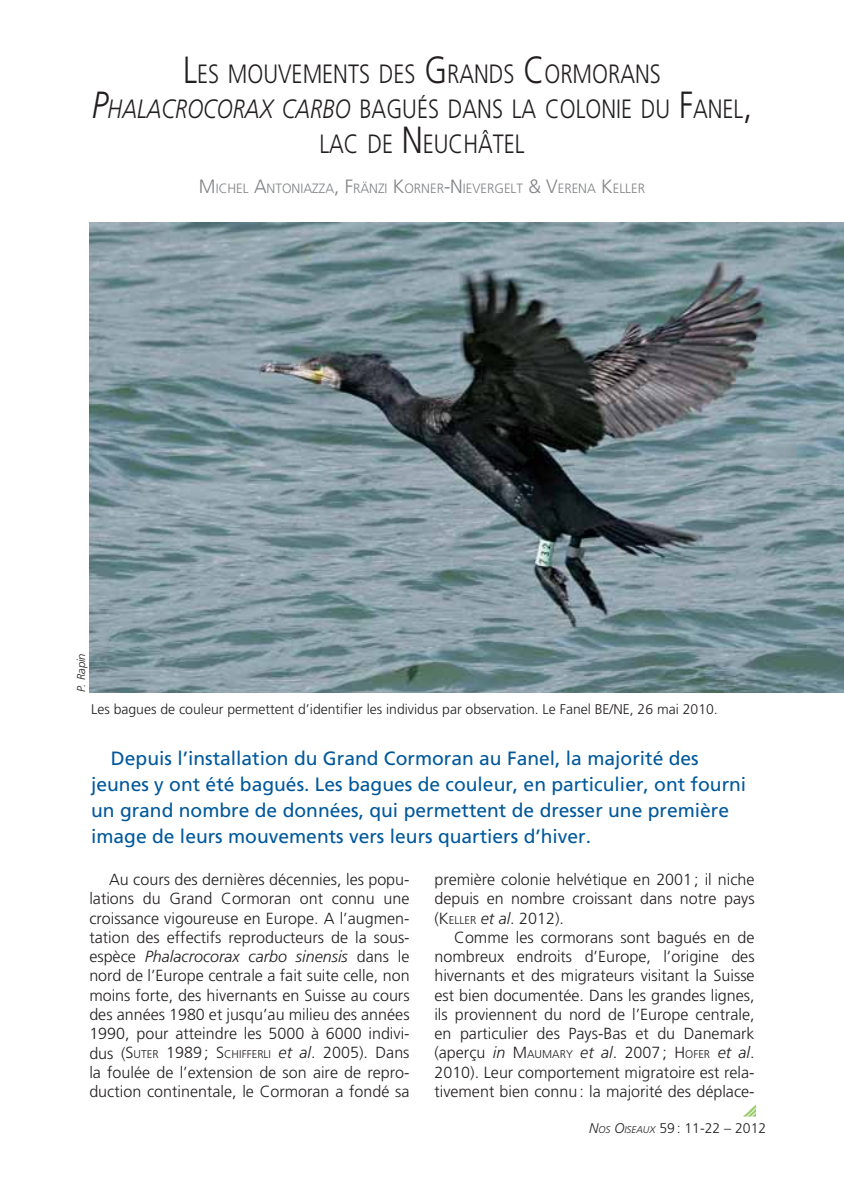
<style>
.page{position:relative;width:844px;height:1191px;background:#fff}
.page>*{position:absolute;margin:0;border:0;box-sizing:border-box;transform-origin:0 0}
.t1{font:300 26.43px/35px "Frutiger";color:#231f20;text-align:center;scale:.83 1}
.t2{font:19.25px/26.2px "Frutiger";color:#00589b}
.t3{font:300 16.1px/19.2px "Frutiger";color:#231f20;text-align:justify}
.t4{font:300 14px "Frutiger";color:#231f20}
.t5{font:300 14px "Frutiger";color:#231f20}
.t6{font:300 13.47px "Frutiger";color:#808285}
.t7{font:italic 300 11.38px "Frutiger";color:#231f20}
.s1{font-size:37.8px}
.s2{font-style:italic;font-size:37.8px}
.s3{font-style:italic}
.s4{font-size:19.25px}
.s5{font-style:inherit}
.s6{font-size:11.2px}
.s7{font-style:italic;font-size:9.8px}
</style>
<div class="page">
<svg style="left:743px;top:1105px;width:12px;height:11px"></svg>
<img style="left:89px;top:222px;width:754px;height:470px">
<h1 class="t1" style="left:92px;top:59px;width:796px"><span class="s1">L</span>ES MOUVEMENTS DES <span class="s1">G</span>RANDS <span class="s1">C</span>ORMORANS<br><span class="s2">P</span><span class="s3">HALACROCORAX CARBO</span> BAGUÉS DANS LA COLONIE DU <span class="s1">F</span>ANEL<span class="s1">,<br></span>LAC DE <span class="s1">N</span>EUCHÂTEL</h1>
<p class="t6" style="left:199px;top:183px;width:447px"><span class="s4">M</span>ICHEL <span class="s4">A</span>NTONIAZZA<span class="s4">, F</span>RÄNZI <span class="s4">K</span>ORNER<span class="s4">-N</span>IEVERGELT <span class="s4">&amp; V</span>ERENA <span class="s4">K</span>ELLER</p>
<p class="t7" style="left:77px;top:692px;width:41px;rotate:-90deg">P. Rapin</p>
<p class="t4" style="left:91px;top:704px;width:628px">Les bagues de couleur permettent d’identifier les individus par observation. Le Fanel BE/NE, 26 mai 2010.</p>
<p class="t2" style="left:91px;top:746px;width:656px;text-indent:20px">Depuis l’installation du Grand Cormoran au Fanel, la majorité des jeunes y ont été bagués. Les bagues de couleur, en particulier, ont fourni un grand nombre de données, qui permettent de dresser une première image de leurs mouvements vers leurs quartiers d’hiver.</p>
<p class="t3" style="left:89px;top:871px;width:322px;text-indent:20px">Au cours des dernières décennies, les popu&shy;lations du Grand Cormoran ont connu une croissance vigoureuse en Europe. A l’augmen&shy;tation des effectifs reproducteurs de la sous&shy;espèce <span class="s3">Phalacrocorax carbo sinensis</span> dans le nord de l’Europe centrale a fait suite celle, non moins forte, des hivernants en Suisse au cours des années 1980 et jusqu’au milieu des années 1990, pour atteindre les 5000 à 6000 indivi&shy;dus (<span class="s5">S</span><span class="s6">UTER</span> 1989 ; <span class="s5">S</span><span class="s6">CHIFFERLI</span> <span class="s3">et al</span>. 2005). Dans la foulée de l’extension de son aire de repro&shy;duction continentale, le Cormoran a fondé sa</p>
<p class="t3" style="left:434px;top:871px;width:321px">première colonie helvétique en 2001 ; il niche depuis en nombre croissant dans notre pays (<span class="s5">K</span><span class="s6">ELLER</span> <span class="s3">et al</span>. 2012).</p>
<p class="t3" style="left:434px;top:929px;width:321px;text-indent:20px">Comme les cormorans sont bagués en de nombreux endroits d’Europe, l’origine des hivernants et des migrateurs visitant la Suisse est bien documentée. Dans les grandes lignes, ils proviennent du nord de l’Europe centrale, en particulier des Pays-Bas et du Danemark (aperçu <span class="s3">in</span> <span class="s5">M</span><span class="s6">AUMARY</span> <span class="s3">et al</span>. 2007 ; <span class="s5">H</span><span class="s6">OFER</span> <span class="s3">et al</span>.<br>2010). Leur comportement migratoire est rela&shy;tivement bien connu : la majorité des déplace-</p>
<p class="t5" style="left:589px;top:1123px;width:179px"><span class="s3">N</span><span class="s7">OS</span> <span class="s3">O</span><span class="s7">ISEAUX</span> 59 : 11-22 – 2012</p>
</div>
